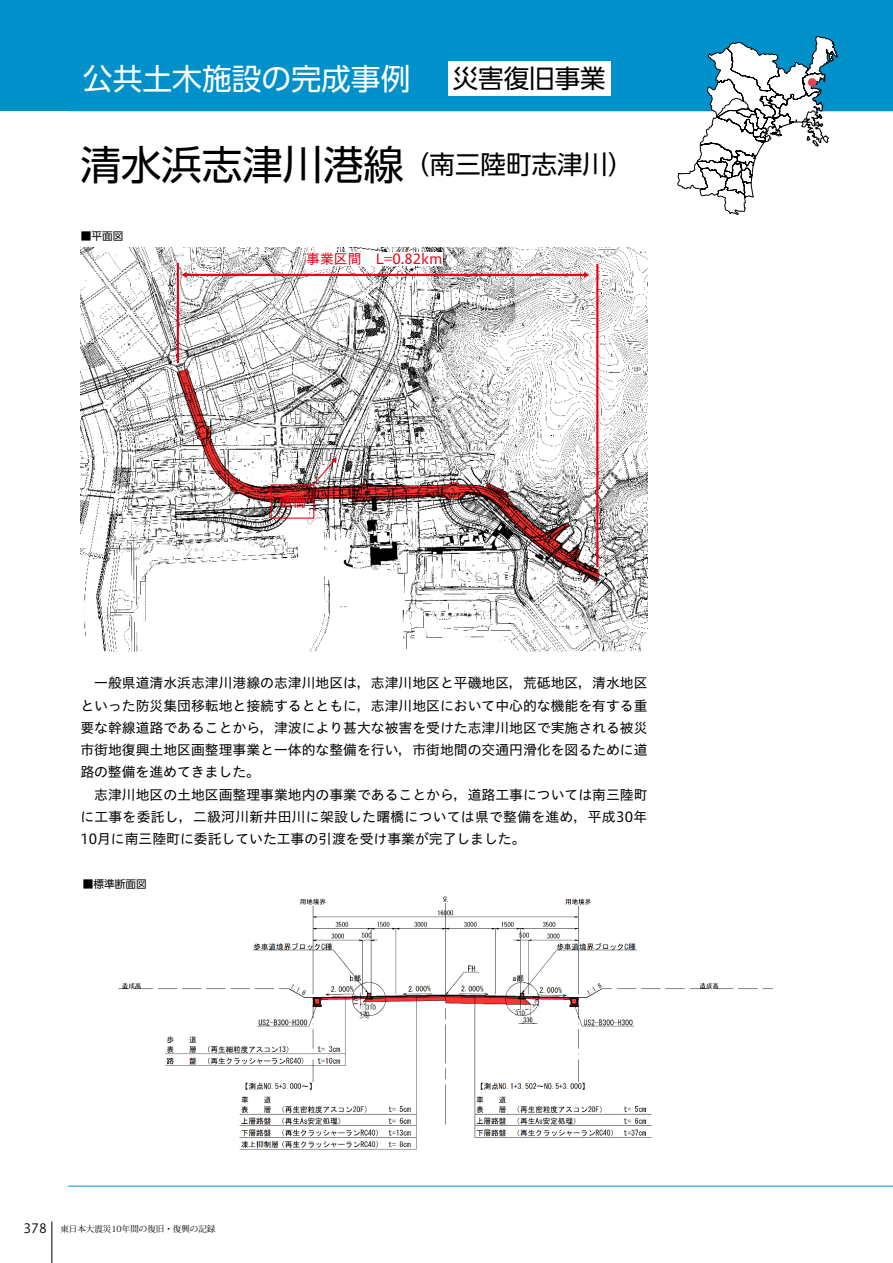
<style>
.page{position:relative;width:893px;height:1263px;background:#fff}
.page>*{position:absolute;margin:0;border:0;box-sizing:border-box;transform-origin:0 0}
.t1{font:29.7px "UD Shin Go Pro";color:#fff}
.t2{font:25.5px "UD Shin Go Pro";color:#000}
.t3{font:13.8px/22.4px "Hiragino UD Sans Std W4";color:#000}
.t4{font:13.8px "Hiragino UD Sans Std W4";color:#e60012}
.t5{font:10.65px "UD Shin Go Pro";color:#000}
.t6{font:8.55px "Koz Min Pr 6 N";color:#000}
.s1{font-size:40.35px}
.s2{font-family:"Hiragino UD Sans Std W3";font-size:12.75px}
</style>
<div class="page">
<hr style="left:52px;top:1221px;width:1px;height:42px;background:#000">
<img style="left:81px;top:248px;width:566px;height:404px">
<div style="left:0;top:0;width:893px;height:111px;background:#0091ca"></div>
<div style="left:448px;top:61px;width:163px;height:34px;background:#fff"></div>
<hr style="left:68px;top:1186px;width:825px;height:1px;background:#0091ca">
<svg style="left:677px;top:36px;width:161px;height:179px"></svg>
<div style="left:808px;top:78px;width:8px;height:9px;background:#e84056;border-radius:50%"></div>
<img style="left:118px;top:896px;width:655px;height:254px">
<div style="left:306px;top:252px;width:137px;height:14px;background:#fff"></div>
<div style="left:271px;top:484px;width:43px;height:35px;border:1px solid #e60012"></div>
<svg style="left:311px;top:457px;width:26px;height:30px"></svg>
<hr style="left:184px;top:274px;width:403px;height:2px;background:#e60012">
<svg style="left:181px;top:272px;width:6px;height:6px"></svg>
<svg style="left:584px;top:272px;width:5px;height:6px"></svg>
<hr style="left:177px;top:263px;width:2px;height:100px;background:#e60012">
<hr style="left:596px;top:264px;width:2px;height:303px;background:#e60012">
<h1 class="t1" style="left:83px;top:55px;width:329px">公共土木施設の完成事例</h1>
<h2 class="t2" style="left:453px;top:57px;width:155px">災害復旧事業</h2>
<h2 class="t2" style="left:81px;top:144px;width:554px"><span class="s1">清水浜志津川港線</span>（南三陸町志津川）</h2>
<p class="t5" style="left:81px;top:227px;width:44px">■平面図</p>
<p class="t4" style="left:306px;top:249px;width:138px">事業区間　L=0.82km</p>
<p class="t4" style="left:279px;top:491px;width:29px">曙橋</p>
<p class="t3" style="left:80px;top:671px;width:569px">　一般県道清水浜志津川港線の志津川地区は，志津川地区と平磯地区，荒砥地区，清水地区といった防災集団移転地と接続するとともに，志津川地区において中心的な機能を有する重要な幹線道路であることから，津波により甚大な被害を受けた志津川地区で実施される被災市街地復興土地区画整理事業と一体的な整備を行い，市街地間の交通円滑化を図るために道路の整備を進めてきました。<br>　志津川地区の土地区画整理事業地内の事業であることから，道路工事については南三陸町に工事を委託し，二級河川新井田川に架設した曙橋については県で整備を進め，平成30年10月に南三陸町に委託していた工事の引渡を受け事業が完了しました。</p>
<p class="t5" style="left:83px;top:875px;width:65px">■標準断面図</p>
<p class="t6" style="left:24px;top:1224px;width:193px"><span class="s2">378</span> 東日本大震災10年間の復旧・復興の記録</p>
</div>
